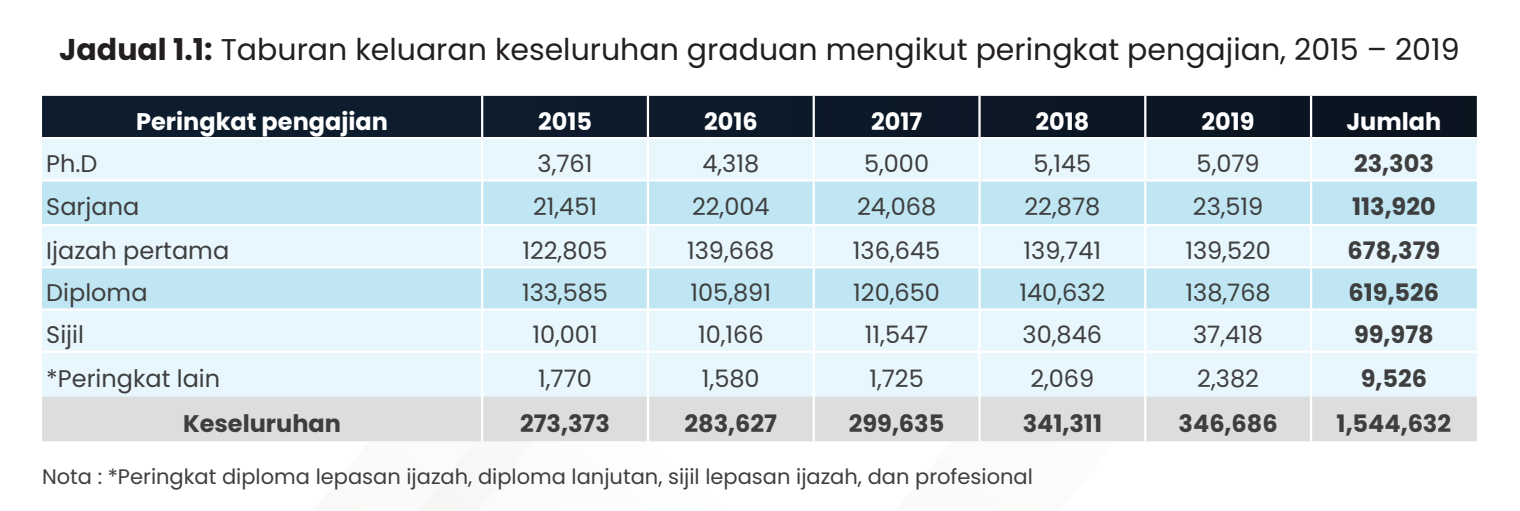
<style>
.page{position:relative;width:1520px;height:511px;background:#fff}
.page>*{position:absolute;margin:0;border:0;box-sizing:border-box;transform-origin:0 0}
.t1{font:30px "Poppins";color:#231f20}
.t2{font:24px "Poppins";color:#3e3e3f}
.t3{font:700 24px "Poppins";color:#3e3e3f}
.t4{font:700 24px "Poppins";color:#fff}
.t5{font:21px "Poppins";color:#3e3e3f}
.s1{font-weight:700}
</style>
<div class="page">
<svg style="left:42px;top:96px;width:1435px;height:41px;background:#0c1928"></svg>
<div style="left:42px;top:139px;width:1435px;height:211px;background:#e8f6fd"></div>
<svg style="left:42px;top:181px;width:1435px;height:127px;background:#ccebf5"></svg>
<div style="left:42px;top:353px;width:1435px;height:43px;background:#e8f6fd"></div>
<div style="left:42px;top:396px;width:1435px;height:45px;background:#dcdddf"></div>
<hr style="left:481px;top:96px;width:2px;height:41px;background:#fff">
<hr style="left:647px;top:96px;width:2px;height:41px;background:#fff">
<hr style="left:813px;top:96px;width:2px;height:41px;background:#fff">
<hr style="left:978px;top:96px;width:3px;height:41px;background:#fff">
<hr style="left:1144px;top:96px;width:2px;height:41px;background:#fff">
<hr style="left:1310px;top:96px;width:2px;height:41px;background:#fff">
<hr style="left:481px;top:139px;width:2px;height:40px;background:#fff">
<hr style="left:647px;top:139px;width:2px;height:40px;background:#fff">
<hr style="left:813px;top:139px;width:2px;height:40px;background:#fff">
<hr style="left:978px;top:139px;width:3px;height:40px;background:#fff">
<hr style="left:1144px;top:139px;width:2px;height:40px;background:#fff">
<hr style="left:1310px;top:139px;width:2px;height:40px;background:#fff">
<hr style="left:42px;top:179px;width:440px;height:2px;background:#fff">
<hr style="left:482px;top:179px;width:166px;height:2px;background:#fff">
<hr style="left:481px;top:181px;width:2px;height:43px;background:#fff">
<hr style="left:648px;top:179px;width:166px;height:2px;background:#fff">
<hr style="left:647px;top:181px;width:2px;height:43px;background:#fff">
<hr style="left:814px;top:179px;width:165px;height:2px;background:#fff">
<hr style="left:813px;top:181px;width:2px;height:43px;background:#fff">
<hr style="left:979px;top:179px;width:166px;height:2px;background:#fff">
<hr style="left:978px;top:181px;width:3px;height:43px;background:#fff">
<hr style="left:1145px;top:179px;width:166px;height:2px;background:#fff">
<hr style="left:1144px;top:181px;width:2px;height:43px;background:#fff">
<hr style="left:1311px;top:179px;width:166px;height:2px;background:#fff">
<hr style="left:1310px;top:181px;width:2px;height:43px;background:#fff">
<hr style="left:42px;top:224px;width:440px;height:2px;background:#fff">
<hr style="left:482px;top:224px;width:166px;height:2px;background:#fff">
<hr style="left:481px;top:226px;width:2px;height:40px;background:#fff">
<hr style="left:648px;top:224px;width:166px;height:2px;background:#fff">
<hr style="left:647px;top:226px;width:2px;height:40px;background:#fff">
<hr style="left:814px;top:224px;width:165px;height:2px;background:#fff">
<hr style="left:813px;top:226px;width:2px;height:40px;background:#fff">
<hr style="left:979px;top:224px;width:166px;height:2px;background:#fff">
<hr style="left:978px;top:226px;width:3px;height:40px;background:#fff">
<hr style="left:1145px;top:224px;width:166px;height:2px;background:#fff">
<hr style="left:1144px;top:226px;width:2px;height:40px;background:#fff">
<hr style="left:1311px;top:224px;width:166px;height:2px;background:#fff">
<hr style="left:1310px;top:226px;width:2px;height:40px;background:#fff">
<hr style="left:42px;top:266px;width:440px;height:2px;background:#fff">
<hr style="left:482px;top:266px;width:166px;height:2px;background:#fff">
<hr style="left:481px;top:268px;width:2px;height:40px;background:#fff">
<hr style="left:648px;top:266px;width:166px;height:2px;background:#fff">
<hr style="left:647px;top:268px;width:2px;height:40px;background:#fff">
<hr style="left:814px;top:266px;width:165px;height:2px;background:#fff">
<hr style="left:813px;top:268px;width:2px;height:40px;background:#fff">
<hr style="left:979px;top:266px;width:166px;height:2px;background:#fff">
<hr style="left:978px;top:268px;width:3px;height:40px;background:#fff">
<hr style="left:1145px;top:266px;width:166px;height:2px;background:#fff">
<hr style="left:1144px;top:268px;width:2px;height:40px;background:#fff">
<hr style="left:1311px;top:266px;width:166px;height:2px;background:#fff">
<hr style="left:1310px;top:268px;width:2px;height:40px;background:#fff">
<hr style="left:42px;top:308px;width:440px;height:2px;background:#fff">
<hr style="left:482px;top:308px;width:166px;height:2px;background:#fff">
<hr style="left:481px;top:310px;width:2px;height:40px;background:#fff">
<hr style="left:648px;top:308px;width:166px;height:2px;background:#fff">
<hr style="left:647px;top:310px;width:2px;height:40px;background:#fff">
<hr style="left:814px;top:308px;width:165px;height:2px;background:#fff">
<hr style="left:813px;top:310px;width:2px;height:40px;background:#fff">
<hr style="left:979px;top:308px;width:166px;height:2px;background:#fff">
<hr style="left:978px;top:310px;width:3px;height:40px;background:#fff">
<hr style="left:1145px;top:308px;width:166px;height:2px;background:#fff">
<hr style="left:1144px;top:310px;width:2px;height:40px;background:#fff">
<hr style="left:1311px;top:308px;width:166px;height:2px;background:#fff">
<hr style="left:1310px;top:310px;width:2px;height:40px;background:#fff">
<hr style="left:481px;top:353px;width:2px;height:43px;background:#fff">
<hr style="left:647px;top:353px;width:2px;height:43px;background:#fff">
<hr style="left:813px;top:353px;width:2px;height:43px;background:#fff">
<hr style="left:978px;top:353px;width:3px;height:43px;background:#fff">
<hr style="left:1144px;top:353px;width:2px;height:43px;background:#fff">
<hr style="left:1310px;top:353px;width:2px;height:43px;background:#fff">
<hr style="left:481px;top:396px;width:2px;height:45px;background:#fff">
<hr style="left:647px;top:396px;width:2px;height:45px;background:#fff">
<hr style="left:813px;top:396px;width:2px;height:45px;background:#fff">
<hr style="left:978px;top:396px;width:3px;height:45px;background:#fff">
<hr style="left:1144px;top:396px;width:2px;height:45px;background:#fff">
<hr style="left:1310px;top:396px;width:2px;height:45px;background:#fff">
<p class="t1" style="left:59px;top:32px;width:1402px"><span class="s1">Jadual 1.1:</span> Taburan keluaran keseluruhan graduan mengikut peringkat pengajian, 2015 – 2019</p>
<p class="t4" style="left:136px;top:107px;width:253px">Peringkat pengajian</p>
<p class="t4" style="left:538px;top:107px;width:55px">2015</p>
<p class="t4" style="left:704px;top:107px;width:55px">2016</p>
<p class="t4" style="left:871px;top:107px;width:53px">2017</p>
<p class="t4" style="left:1035px;top:107px;width:55px">2018</p>
<p class="t4" style="left:1202px;top:107px;width:55px">2019</p>
<p class="t4" style="left:1346px;top:107px;width:97px">Jumlah</p>
<p class="t2" style="left:46px;top:149px;width:53px">Ph.D</p>
<p class="t2" style="left:538px;top:149px;width:56px">3,761</p>
<p class="t2" style="left:702px;top:149px;width:58px">4,318</p>
<p class="t2" style="left:864px;top:149px;width:67px">5,000</p>
<p class="t2" style="left:1033px;top:149px;width:59px">5,145</p>
<p class="t2" style="left:1196px;top:149px;width:65px">5,079</p>
<p class="t3" style="left:1354px;top:149px;width:81px">23,303</p>
<p class="t2" style="left:46px;top:193px;width:95px">Sarjana</p>
<p class="t2" style="left:533px;top:193px;width:66px">21,451</p>
<p class="t2" style="left:692px;top:193px;width:79px">22,004</p>
<p class="t2" style="left:857px;top:193px;width:81px">24,068</p>
<p class="t2" style="left:1024px;top:193px;width:77px">22,878</p>
<p class="t2" style="left:1193px;top:193px;width:72px">23,519</p>
<p class="t3" style="left:1352px;top:193px;width:85px">113,920</p>
<p class="t2" style="left:46px;top:236px;width:184px">Ijazah pertama</p>
<p class="t2" style="left:522px;top:236px;width:87px">122,805</p>
<p class="t2" style="left:687px;top:236px;width:89px">139,668</p>
<p class="t2" style="left:853px;top:236px;width:89px">136,645</p>
<p class="t2" style="left:1023px;top:236px;width:79px">139,741</p>
<p class="t2" style="left:1185px;top:236px;width:87px">139,520</p>
<p class="t3" style="left:1347px;top:236px;width:94px">678,379</p>
<p class="t2" style="left:46px;top:278px;width:103px">Diploma</p>
<p class="t2" style="left:522px;top:278px;width:87px">133,585</p>
<p class="t2" style="left:690px;top:278px;width:82px">105,891</p>
<p class="t2" style="left:853px;top:278px;width:88px">120,650</p>
<p class="t2" style="left:1019px;top:278px;width:87px">140,632</p>
<p class="t2" style="left:1185px;top:278px;width:87px">138,768</p>
<p class="t3" style="left:1349px;top:278px;width:92px">619,526</p>
<p class="t2" style="left:46px;top:321px;width:39px">Sijil</p>
<p class="t2" style="left:532px;top:321px;width:67px">10,001</p>
<p class="t2" style="left:698px;top:321px;width:67px">10,166</p>
<p class="t2" style="left:865px;top:321px;width:65px">11,547</p>
<p class="t2" style="left:1023px;top:321px;width:81px">30,846</p>
<p class="t2" style="left:1193px;top:321px;width:71px">37,418</p>
<p class="t3" style="left:1354px;top:321px;width:81px">99,978</p>
<p class="t2" style="left:46px;top:364px;width:175px">*Peringkat lain</p>
<p class="t2" style="left:538px;top:364px;width:55px">1,770</p>
<p class="t2" style="left:702px;top:364px;width:59px">1,580</p>
<p class="t2" style="left:869px;top:364px;width:56px">1,725</p>
<p class="t2" style="left:1030px;top:364px;width:65px">2,069</p>
<p class="t2" style="left:1197px;top:364px;width:63px">2,382</p>
<p class="t3" style="left:1361px;top:364px;width:68px">9,526</p>
<p class="t3" style="left:183px;top:409px;width:160px">Keseluruhan</p>
<p class="t3" style="left:520px;top:409px;width:91px">273,373</p>
<p class="t3" style="left:684px;top:409px;width:94px">283,627</p>
<p class="t3" style="left:849px;top:409px;width:97px">299,635</p>
<p class="t3" style="left:1023px;top:409px;width:81px">341,311</p>
<p class="t3" style="left:1178px;top:409px;width:101px">346,686</p>
<p class="t3" style="left:1337px;top:409px;width:116px">1,544,632</p>
<p class="t5" style="left:42px;top:464px;width:992px">Nota : *Peringkat diploma lepasan ijazah, diploma lanjutan, sijil lepasan ijazah, dan profesional</p>
</div>
